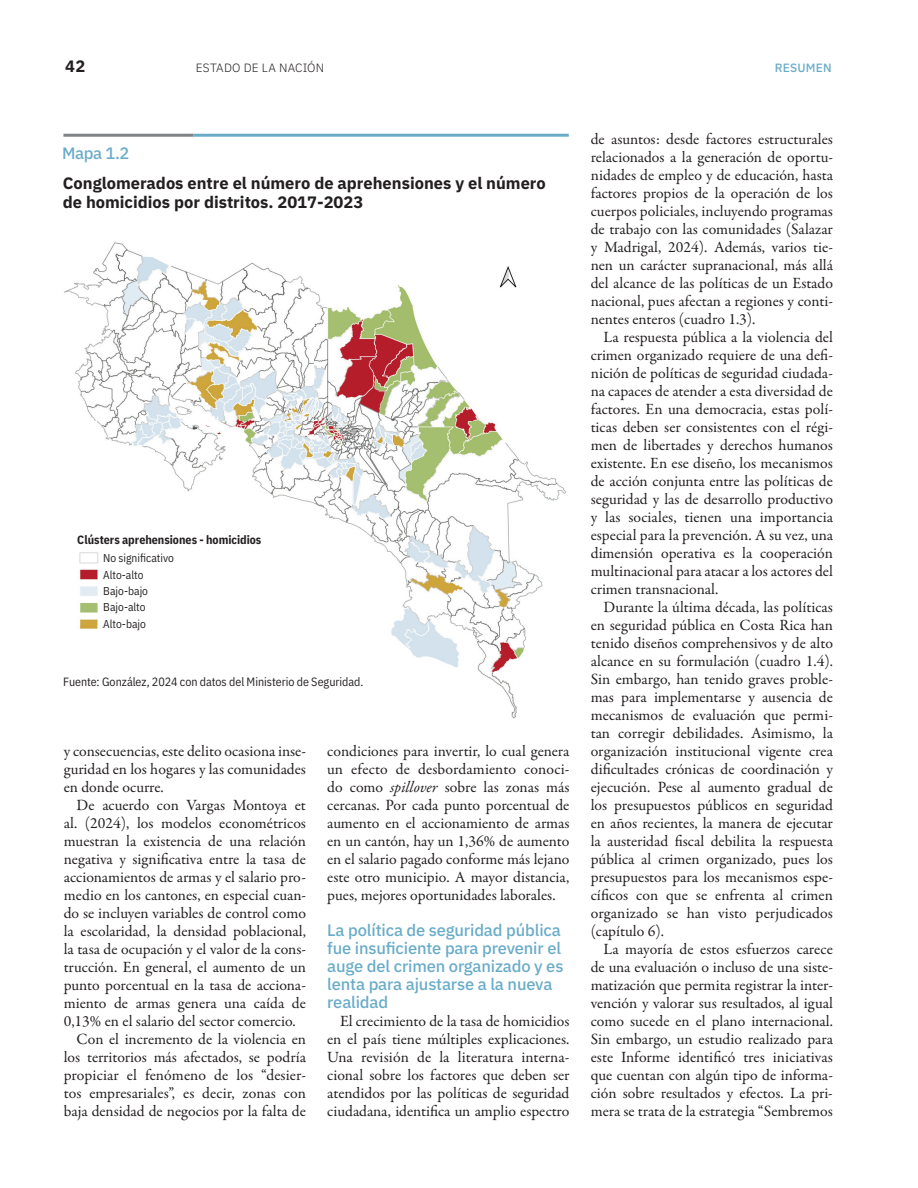
<style>
.page{position:relative;width:918px;height:1188px;background:#fff}
.page>*{position:absolute;margin:0;border:0;box-sizing:border-box;transform-origin:0 0}
.t1{font:500 16.5px/18px "IBM Plex Sans";letter-spacing:-.01em;color:#6aacc8}
.t2{font:700 16.5px/19.5px "IBM Plex Sans";color:#231f20}
.t3{font:15.75px/18px "Garamond Premr Pro";color:#231f20;text-align:justify}
.t4{font:12px "IBM Plex Sans Cond";letter-spacing:-.005em;color:#231f20}
.t5{font:700 12px "IBM Plex Sans Cond";color:#231f20}
.t6{font:300 12px "IBM Plex Sans";letter-spacing:.015em;color:#231f20}
.t7{font:500 12px "IBM Plex Sans";letter-spacing:.015em;color:#6aacc8}
.t8{font:11.4px/16.4px "IBM Plex Sans Cond";color:#231f20}
.s1{font-style:italic}
</style>
<div class="page">
<hr style="left:63px;top:134px;width:130px;height:3px;background:#808285">
<hr style="left:193px;top:134px;width:376px;height:3px;background:#6aacc8">
<img style="left:64px;top:242px;width:502px;height:477px">
<div style="left:77px;top:535px;width:196px;height:12px;background:#fff"></div>
<div style="left:103px;top:553px;width:118px;height:79px;background:#fff"></div>
<p class="t2" style="left:65px;top:55px;width:21px">42</p>
<p class="t6" style="left:196px;top:59px;width:130px">ESTADO DE LA NACIÓN</p>
<p class="t7" style="left:775px;top:59px;width:58px">RESUMEN</p>
<p class="t1" style="left:62px;top:142px;width:69px">Mapa 1.2</p>
<p class="t2" style="left:63px;top:172px;width:485px">Conglomerados entre el número de aprehensiones y el número de homicidios por distritos. 2017-2023</p>
<p class="t5" style="left:77px;top:530px;width:186px">Clústers aprehensiones - homicidios</p>
<p class="t8" style="left:103px;top:549px;width:72px">No significativo<br>Alto-alto<br>Bajo-bajo<br>Bajo-alto<br>Alto-bajo</p>
<p class="t4" style="left:63px;top:672px;width:302px">Fuente: González, 2024 con datos del Ministerio de Seguridad.</p>
<p class="t3" style="left:64px;top:742px;width:244px">y consecuencias, este delito ocasiona inse&shy;guridad en los hogares y las comunidades en donde ocurre.</p>
<p class="t3" style="left:77px;top:796px;width:231px">De acuerdo con Vargas Montoya et</p>
<p class="t3" style="left:64px;top:814px;width:244px">al. (2024), los modelos econométricos</p>
<p class="t3" style="left:64px;top:832px;width:244px">muestran la existencia de una relación</p>
<p class="t3" style="left:64px;top:850px;width:244px">negativa y significativa entre la tasa de</p>
<p class="t3" style="left:64px;top:868px;width:244px">accionamientos de armas y el salario pro-</p>
<p class="t3" style="left:64px;top:886px;width:244px">medio en los cantones, en especial cuan-</p>
<p class="t3" style="left:64px;top:904px;width:244px">do se incluyen variables de control como</p>
<p class="t3" style="left:64px;top:922px;width:244px">la escolaridad, la densidad poblacional,</p>
<p class="t3" style="left:64px;top:940px;width:244px">la tasa de ocupación y el valor de la cons-</p>
<p class="t3" style="left:64px;top:958px;width:244px">trucción. En general, el aumento de un</p>
<p class="t3" style="left:64px;top:976px;width:244px">punto porcentual en la tasa de acciona-</p>
<p class="t3" style="left:64px;top:994px;width:244px">miento de armas genera una caída de</p>
<p class="t3" style="left:64px;top:1012px;width:234px">0,13% en el salario del sector comercio.</p>
<p class="t3" style="left:77px;top:1030px;width:231px">Con el incremento de la violencia en</p>
<p class="t3" style="left:64px;top:1048px;width:244px">los territorios más afectados, se podría</p>
<p class="t3" style="left:64px;top:1066px;width:244px">propiciar el fenómeno de los “desier-</p>
<p class="t3" style="left:64px;top:1084px;width:244px">tos empresariales”, es decir, zonas con</p>
<p class="t3" style="left:64px;top:1102px;width:244px">baja densidad de negocios por la falta de</p>
<p class="t3" style="left:327px;top:742px;width:244px">condiciones para invertir, lo cual genera un efecto de desbordamiento conoci&shy;do como <span class="s1">spillover</span> sobre las zonas más cercanas. Por cada punto porcentual de aumento en el accionamiento de armas en un cantón, hay un 1,36% de aumento en el salario pagado conforme más lejano este otro municipio. A mayor distancia, pues, mejores oportunidades laborales.</p>
<p class="t1" style="left:327px;top:920px;width:238px">La política de seguridad pública fue insuficiente para prevenir el auge del crimen organizado y es lenta para ajustarse a la nueva realidad</p>
<p class="t3" style="left:327px;top:1012px;width:244px;text-indent:13px">El crecimiento de la tasa de homicidios en el país tiene múltiples explicaciones.<br>Una revisión de la literatura interna&shy;cional sobre los factores que deben ser atendidos por las políticas de seguridad ciudadana, identifica un amplio espectro</p>
<p class="t3" style="left:591px;top:130px;width:244px">de asuntos: desde factores estructurales relacionados a la generación de oportu&shy;nidades de empleo y de educación, hasta factores propios de la operación de los cuerpos policiales, incluyendo programas de trabajo con las comunidades (Salazar y Madrigal, 2024). Además, varios tie&shy;nen un carácter supranacional, más allá del alcance de las políticas de un Estado nacional, pues afectan a regiones y conti&shy;nentes enteros (cuadro 1.3).</p>
<p class="t3" style="left:591px;top:328px;width:244px;text-indent:13px">La respuesta pública a la violencia del crimen organizado requiere de una defi&shy;nición de políticas de seguridad ciudada&shy;na capaces de atender a esta diversidad de factores. En una democracia, estas polí&shy;ticas deben ser consistentes con el régi&shy;men de libertades y derechos humanos existente. En ese diseño, los mecanismos de acción conjunta entre las políticas de seguridad y las de desarrollo productivo y las sociales, tienen una importancia especial para la prevención. A su vez, una dimensión operativa es la cooperación multinacional para atacar a los actores del crimen transnacional.</p>
<p class="t3" style="left:591px;top:598px;width:244px;text-indent:13px">Durante la última década, las políticas en seguridad pública en Costa Rica han tenido diseños comprehensivos y de alto alcance en su formulación (cuadro 1.4).<br>Sin embargo, han tenido graves proble&shy;mas para implementarse y ausencia de mecanismos de evaluación que permi&shy;tan corregir debilidades. Asimismo, la organización institucional vigente crea dificultades crónicas de coordinación y ejecución. Pese al aumento gradual de los presupuestos públicos en seguridad en años recientes, la manera de ejecutar la austeridad fiscal debilita la respuesta pública al crimen organizado, pues los presupuestos para los mecanismos espe&shy;cíficos con que se enfrenta al crimen organizado se han visto perjudicados (capítulo 6).</p>
<p class="t3" style="left:591px;top:941px;width:244px;text-indent:13px">La mayoría de estos esfuerzos carece de una evaluación o incluso de una siste&shy;matización que permita registrar la inter&shy;vención y valorar sus resultados, al igual como sucede en el plano internacional.<br>Sin embargo, un estudio realizado para este Informe identificó tres iniciativas que cuentan con algún tipo de informa&shy;ción sobre resultados y efectos. La pri&shy;mera se trata de la estrategia “Sembremos</p>
</div>
